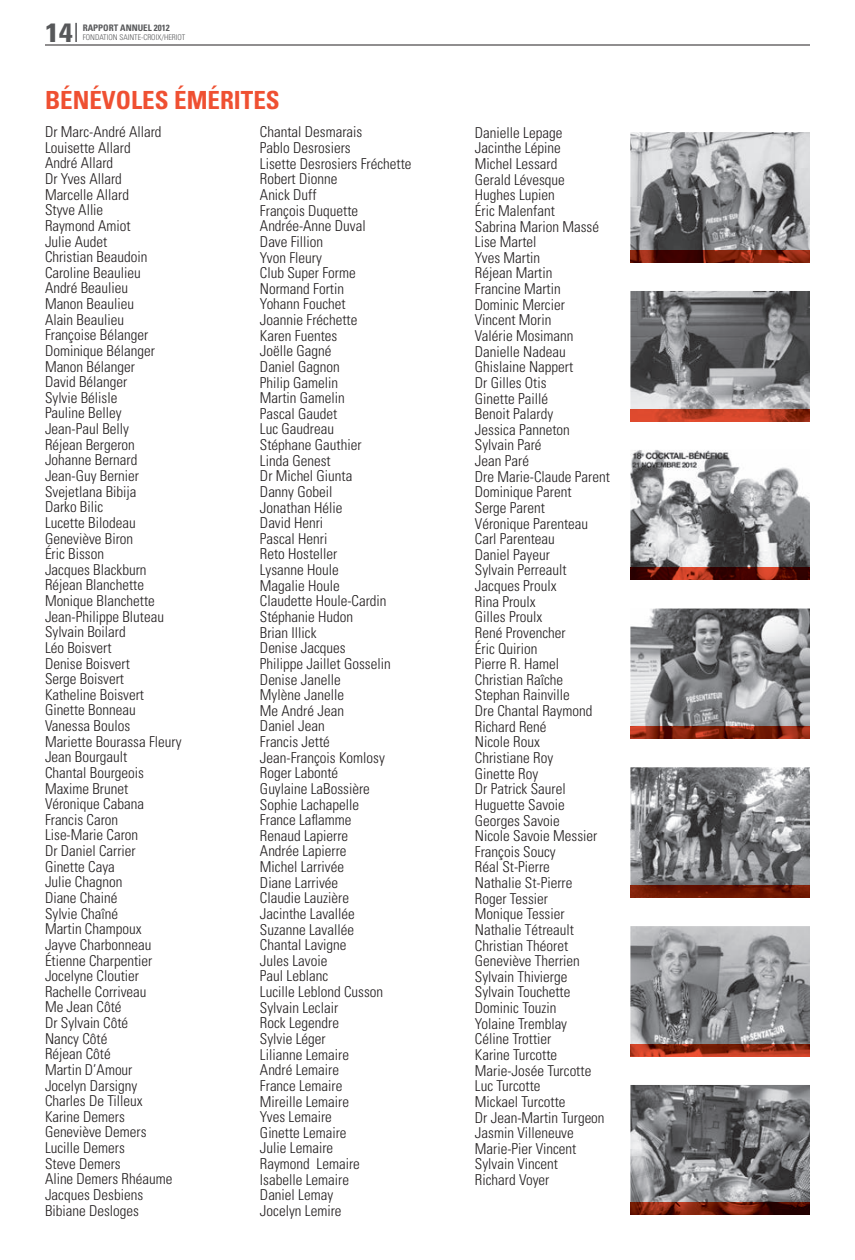
<style>
.page{position:relative;width:855px;height:1260px;background:#fff}
.page>*{position:absolute;margin:0;border:0;box-sizing:border-box;transform-origin:0 0}
.t1{font:700 condensed 26.5px "Univers";color:#57585a;scale:1.19 1}
.t2{font:700 condensed 25px "Univers";color:#ef5032}
.t3{font:300 condensed 15px/15.6px "Univers";color:#231f20}
.t4{font:700 condensed 9px "Univers";color:#57585a}
.t5{font:300 condensed 7.88px "Univers";color:#57585a}
.s1{font-weight:300}
</style>
<div class="page">
<hr style="left:45px;top:45px;width:765px;height:1px;background:#231f20">
<img style="left:630px;top:132px;width:180px;height:118px">
<img style="left:630px;top:609px;width:180px;height:118px">
<img style="left:630px;top:291px;width:180px;height:118px">
<img style="left:630px;top:767px;width:180px;height:118px">
<img style="left:630px;top:1085px;width:180px;height:118px">
<img style="left:630px;top:450px;width:180px;height:118px">
<img style="left:630px;top:926px;width:180px;height:118px">
<img style="left:630px;top:1203px;width:180px;height:12px">
<img style="left:630px;top:1044px;width:180px;height:12px">
<img style="left:630px;top:885px;width:180px;height:12px">
<img style="left:630px;top:727px;width:180px;height:12px">
<img style="left:630px;top:568px;width:180px;height:12px">
<img style="left:630px;top:409px;width:180px;height:12px">
<img style="left:630px;top:250px;width:180px;height:12px">
<h1 class="t1" style="left:45px;top:16px;width:31px">14<span class="s1">|</span></h1>
<p class="t4" style="left:83px;top:23px;width:88px">RAPPORT ANNUEL 2012</p>
<p class="t5" style="left:83px;top:33px;width:104px">FONDATION SAINTE-CROIX/HERIOT</p>
<h2 class="t2" style="left:45px;top:85px;width:236px">BÉNÉVOLES ÉMÉRITES</h2>
<p class="t3" style="left:45px;top:124px;width:138px">Dr Marc-André Allard<br>Louisette Allard<br>André Allard<br>Dr Yves Allard<br>Marcelle Allard<br>Styve Allie<br>Raymond Amiot<br>Julie Audet<br>Christian Beaudoin<br>Caroline Beaulieu<br>André Beaulieu<br>Manon Beaulieu<br>Alain Beaulieu<br>Françoise Bélanger<br>Dominique Bélanger<br>Manon Bélanger<br>David Bélanger<br>Sylvie Bélisle<br>Pauline Belley<br>Jean-Paul Belly<br>Réjean Bergeron<br>Johanne Bernard<br>Jean-Guy Bernier<br>Svejetlana Bibija<br>Darko Bilic<br>Lucette Bilodeau<br>Geneviève Biron<br>Éric Bisson<br>Jacques Blackburn<br>Réjean Blanchette<br>Monique Blanchette<br>Jean-Philippe Bluteau<br>Sylvain Boilard<br>Léo Boisvert<br>Denise Boisvert<br>Serge Boisvert<br>Katheline Boisvert<br>Ginette Bonneau<br>Vanessa Boulos<br>Mariette Bourassa Fleury<br>Jean Bourgault<br>Chantal Bourgeois<br>Maxime Brunet<br>Véronique Cabana<br>Francis Caron<br>Lise-Marie Caron<br>Dr Daniel Carrier<br>Ginette Caya<br>Julie Chagnon<br>Diane Chainé<br>Sylvie Chaîné<br>Martin Champoux<br>Jayve Charbonneau<br>Étienne Charpentier<br>Jocelyne Cloutier<br>Rachelle Corriveau<br>Me Jean Côté<br>Dr Sylvain Côté<br>Nancy Côté<br>Réjean Côté<br>Martin D’Amour<br>Jocelyn Darsigny<br>Charles De Tilleux<br>Karine Demers<br>Geneviève Demers<br>Lucille Demers<br>Steve Demers<br>Aline Demers Rhéaume<br>Jacques Desbiens<br>Bibiane Desloges</p>
<p class="t3" style="left:260px;top:124px;width:153px">Chantal Desmarais<br>Pablo Desrosiers<br>Lisette Desrosiers Fréchette<br>Robert Dionne<br>Anick Duff<br>François Duquette<br>Andrée-Anne Duval<br>Dave Fillion<br>Yvon Fleury<br>Club Super Forme<br>Normand Fortin<br>Yohann Fouchet<br>Joannie Fréchette<br>Karen Fuentes<br>Joëlle Gagné<br>Daniel Gagnon<br>Philip Gamelin<br>Martin Gamelin<br>Pascal Gaudet<br>Luc Gaudreau<br>Stéphane Gauthier<br>Linda Genest<br>Dr Michel Giunta<br>Danny Gobeil<br>Jonathan Hélie<br>David Henri<br>Pascal Henri<br>Reto Hosteller<br>Lysanne Houle<br>Magalie Houle<br>Claudette Houle-Cardin<br>Stéphanie Hudon<br>Brian Illick<br>Denise Jacques<br>Philippe Jaillet Gosselin<br>Denise Janelle<br>Mylène Janelle<br>Me André Jean<br>Daniel Jean<br>Francis Jetté<br>Jean-François Komlosy<br>Roger Labonté<br>Guylaine LaBossière<br>Sophie Lachapelle<br>France Laflamme<br>Renaud Lapierre<br>Andrée Lapierre<br>Michel Larrivée<br>Diane Larrivée<br>Claudie Lauzière<br>Jacinthe Lavallée<br>Suzanne Lavallée<br>Chantal Lavigne<br>Jules Lavoie<br>Paul Leblanc<br>Lucille Leblond Cusson<br>Sylvain Leclair<br>Rock Legendre<br>Sylvie Léger<br>Lilianne Lemaire<br>André Lemaire<br>France Lemaire<br>Mireille Lemaire<br>Yves Lemaire<br>Ginette Lemaire<br>Julie Lemaire<br>Raymond Lemaire<br>Isabelle Lemaire<br>Daniel Lemay<br>Jocelyn Lemire</p>
<p class="t3" style="left:475px;top:125px;width:136px">Danielle Lepage<br>Jacinthe Lépine<br>Michel Lessard<br>Gerald Lévesque<br>Hughes Lupien<br>Éric Malenfant<br>Sabrina Marion Massé<br>Lise Martel<br>Yves Martin<br>Réjean Martin<br>Francine Martin<br>Dominic Mercier<br>Vincent Morin<br>Valérie Mosimann<br>Danielle Nadeau<br>Ghislaine Nappert<br>Dr Gilles Otis<br>Ginette Paillé<br>Benoit Palardy<br>Jessica Panneton<br>Sylvain Paré<br>Jean Paré<br>Dre Marie-Claude Parent<br>Dominique Parent<br>Serge Parent<br>Véronique Parenteau<br>Carl Parenteau<br>Daniel Payeur<br>Sylvain Perreault<br>Jacques Proulx<br>Rina Proulx<br>Gilles Proulx<br>René Provencher<br>Éric Quirion<br>Pierre R. Hamel<br>Christian Raîche<br>Stephan Rainville<br>Dre Chantal Raymond<br>Richard René<br>Nicole Roux<br>Christiane Roy<br>Ginette Roy<br>Dr Patrick Saurel<br>Huguette Savoie<br>Georges Savoie<br>Nicole Savoie Messier<br>François Soucy<br>Réal St-Pierre<br>Nathalie St-Pierre<br>Roger Tessier<br>Monique Tessier<br>Nathalie Tétreault<br>Christian Théoret<br>Geneviève Therrien<br>Sylvain Thivierge<br>Sylvain Touchette<br>Dominic Touzin<br>Yolaine Tremblay<br>Céline Trottier<br>Karine Turcotte<br>Marie-Josée Turcotte<br>Luc Turcotte<br>Mickael Turcotte<br>Dr Jean-Martin Turgeon<br>Jasmin Villeneuve<br>Marie-Pier Vincent<br>Sylvain Vincent<br>Richard Voyer</p>
</div>
